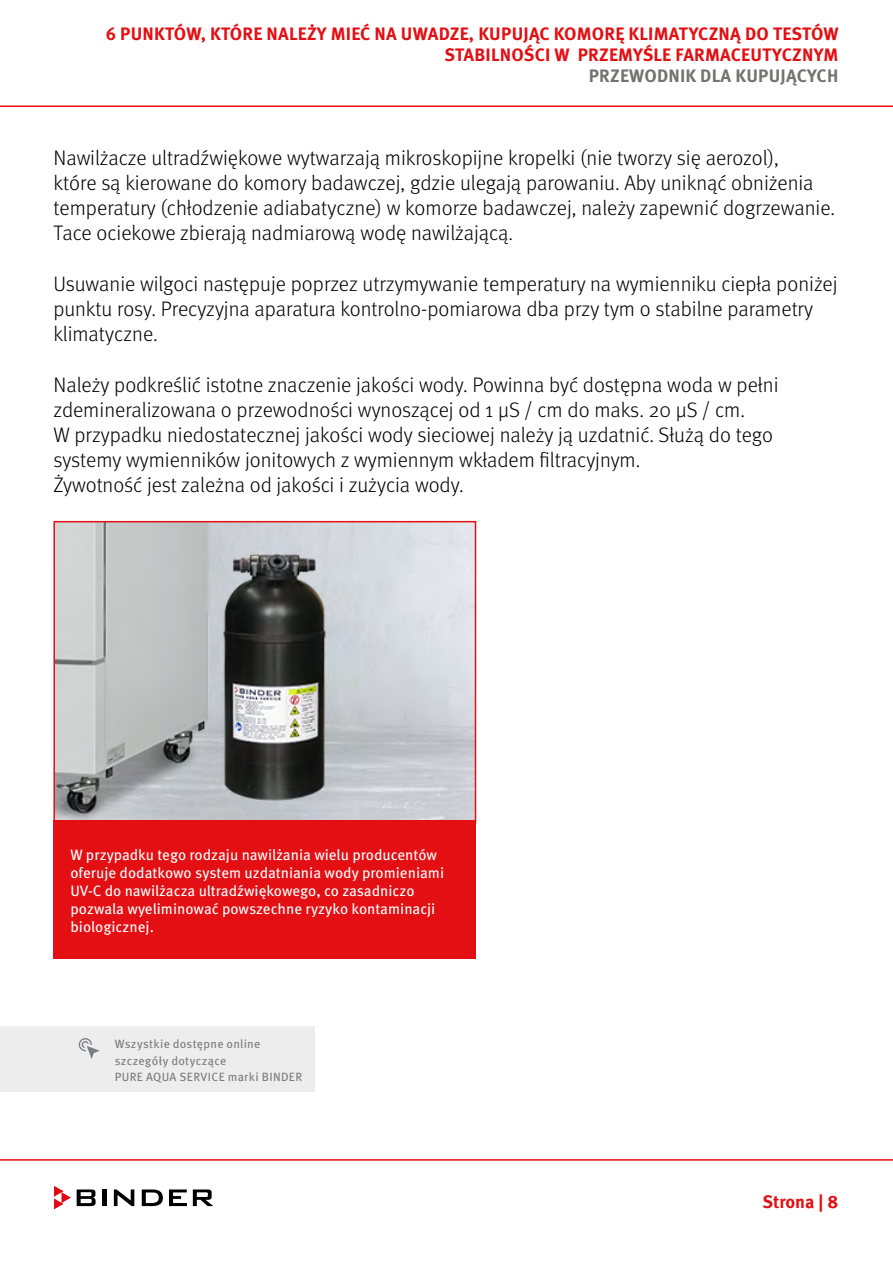
<style>
.page{position:relative;width:893px;height:1263px;background:#fff}
.page>*{position:absolute;margin:0;border:0;box-sizing:border-box;transform-origin:0 0}
.t1{font:300 21px/25.2px "Meta Pro";color:#000}
.t2{font:700 18px/21px "Meta Pro";letter-spacing:.01em;color:#e30f13;text-align:right}
.t3{font:700 18px "Meta Pro";letter-spacing:.01em;color:#737372}
.t4{font:15px/18px "Meta Pro";color:#fff}
.p_body_all-details{font:12px/16.5px "Meta Pro";letter-spacing:.025em;color:#7c7b7b}
</style>
<div class="page">
<svg style="left:0;top:1159px;width:893px;height:48px"></svg>
<svg style="left:77px;top:1189px;width:19px;height:17px"></svg>
<hr style="left:102px;top:1189px;width:4px;height:17px;background:#000">
<svg style="left:114px;top:1189px;width:20px;height:17px"></svg>
<svg style="left:142px;top:1189px;width:21px;height:17px"></svg>
<svg style="left:169px;top:1189px;width:18px;height:17px"></svg>
<svg style="left:193px;top:1189px;width:20px;height:17px"></svg>
<svg style="left:54px;top:1186px;width:16px;height:23px"></svg>
<svg style="left:0;top:105px;width:893px;height:2px;background:#ea4d50"></svg>
<img style="left:56px;top:524px;width:417px;height:296px">
<div style="left:53px;top:521px;width:423px;height:302px;border:2px solid #e30f13"></div>
<div style="left:53px;top:820px;width:423px;height:139px;background:#e30f13"></div>
<div style="left:0;top:1026px;width:315px;height:66px;background:#ededed"></div>
<svg style="left:79px;top:1038px;width:21px;height:21px"></svg>
<p class="t2" style="left:106px;top:22px;width:734px">6 PUNKTÓW, KTÓRE NALEŻY MIEĆ NA UWADZE, KUPUJĄC KOMORĘ KLIMATYCZNĄ DO TESTÓW<br>STABILNOŚCI W PRZEMYŚLE FARMACEUTYCZNYM</p>
<p class="t3" style="left:589px;top:61px;width:251px">PRZEWODNIK DLA KUPUJĄCYCH</p>
<p class="t1" style="left:53px;top:144px;width:783px">Nawilżacze ultradźwiękowe wytwarzają mikroskopijne kropelki (nie tworzy się aerozol),<br>które są kierowane do komory badawczej, gdzie ulegają parowaniu. Aby uniknąć obniżenia temperatury (chłodzenie adiabatyczne) w komorze badawczej, należy zapewnić dogrzewanie.<br>Tace ociekowe zbierają nadmiarową wodę nawilżającą.</p>
<p class="t1" style="left:53px;top:270px;width:786px">Usuwanie wilgoci następuje poprzez utrzymywanie temperatury na wymienniku ciepła poniżej punktu rosy. Precyzyjna aparatura kontrolno-pomiarowa dba przy tym o stabilne parametry klimatyczne.</p>
<p class="t1" style="left:53px;top:371px;width:726px">Należy podkreślić istotne znaczenie jakości wody. Powinna być dostępna woda w pełni zdemineralizowana o przewodności wynoszącej od 1 µS / cm do maks. 20 µS / cm.<br>W przypadku niedostatecznej jakości wody sieciowej należy ją uzdatnić. Służą do tego systemy wymienników jonitowych z wymiennym wkładem filtracyjnym.</p>
<p class="t1" style="left:53px;top:471px;width:412px">Żywotność jest zależna od jakości i zużycia wody.</p>
<p class="t4" style="left:70px;top:844px;width:375px">W przypadku tego rodzaju nawilżania wielu producentów oferuje dodatkowo system uzdatniania wody promieniami UV-C do nawilżacza ultradźwiękowego, co zasadniczo pozwala wyeliminować powszechne ryzyko kontaminacji biologicznej.</p>
<p class="p_body_all-details" style="left:115px;top:1035px;width:147px">Wszystkie dostępne online szczegóły dotyczące</p>
<p class="p_body_all-details" style="left:115px;top:1068px;width:189px">PURE AQUA SERVICE marki BINDER</p>
<p class="t2" style="left:763px;top:1190px;width:77px">Strona | 8</p>
</div>
